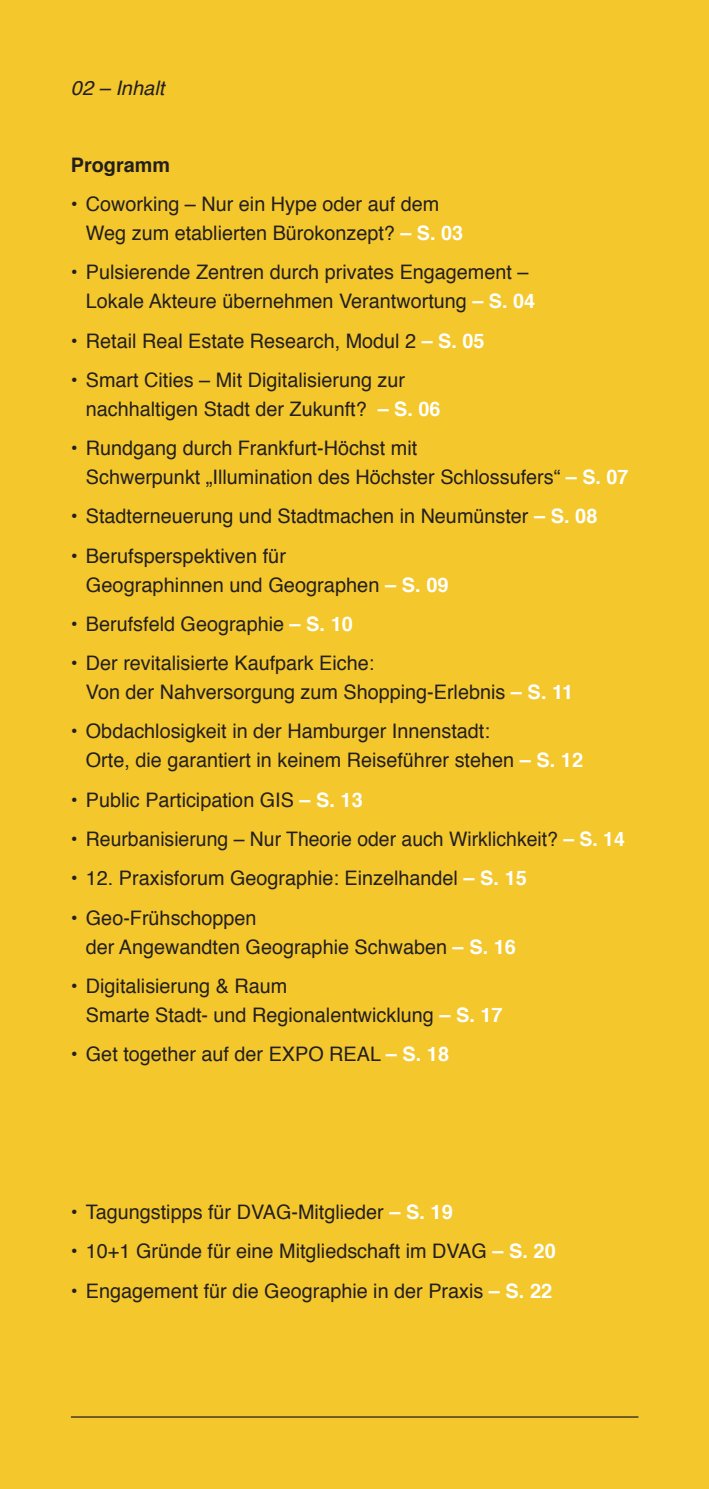
<style>
.page{position:relative;width:709px;height:1489px;background:#fff}
.page>*{position:absolute;margin:0;border:0;box-sizing:border-box;transform-origin:0 0}
.t1{font:20px/28.8px "Helvetica";color:#231f20}
.t2{font:italic 20px "Helvetica";color:#231f20}
.t3{font:700 20px "Helvetica";color:#231f20}
.s1{font-weight:700;color:#fff}
</style>
<div class="page">
<div style="left:0;top:0;width:709px;height:1488px;background:#f4c72c"></div>
<hr style="left:71px;top:1416px;width:567px;height:1px;background:#231f20">
<p class="t2" style="left:71px;top:72px;width:95px">02 – Inhalt</p>
<p class="t3" style="left:71px;top:149px;width:101px">Programm</p>
<p class="t1" style="left:86px;top:190px;width:379px;text-indent:-15px">• Coworking – Nur ein Hype oder auf dem<br>Weg zum etablierten Bürokonzept? <span class="s1">– S. 03</span></p>
<p class="t1" style="left:86px;top:259px;width:451px;text-indent:-15px">• Pulsierende Zentren durch privates Engagement –<br>Lokale Akteure übernehmen Verantwortung <span class="s1">– S. 04</span></p>
<p class="t1" style="left:71px;top:327px;width:415px">• Retail Real Estate Research, Modul 2 <span class="s1">– S. 05</span></p>
<p class="t1" style="left:86px;top:366px;width:356px;text-indent:-15px">• Smart Cities – Mit Digitalisierung zur nachhaltigen Stadt der Zukunft? <span class="s1">– S. 06</span></p>
<p class="t1" style="left:86px;top:434px;width:544px;text-indent:-15px">• Rundgang durch Frankfurt-Höchst mit<br>Schwerpunkt „Illumination des Höchster Schlossufers“ <span class="s1">– S. 07</span></p>
<p class="t1" style="left:71px;top:502px;width:528px">• Stadterneuerung und Stadtmachen in Neumünster <span class="s1">– S. 08</span></p>
<p class="t1" style="left:86px;top:542px;width:364px;text-indent:-15px">• Berufsperspektiven für<br>Geographinnen und Geographen <span class="s1">– S. 09</span></p>
<p class="t1" style="left:71px;top:610px;width:284px">• Berufsfeld Geographie <span class="s1">– S. 10</span></p>
<p class="t1" style="left:86px;top:649px;width:489px;text-indent:-15px">• Der revitalisierte Kaufpark Eiche:<br>Von der Nahversorgung zum Shopping-Erlebnis <span class="s1">– S. 11</span></p>
<p class="t1" style="left:86px;top:717px;width:498px;text-indent:-15px">• Obdachlosigkeit in der Hamburger Innenstadt:<br>Orte, die garantiert in keinem Reiseführer stehen <span class="s1">– S. 12</span></p>
<p class="t1" style="left:71px;top:785px;width:293px">• Public Participation GIS <span class="s1">– S. 13</span></p>
<p class="t1" style="left:71px;top:825px;width:555px">• Reurbanisierung – Nur Theorie oder auch Wirklichkeit? <span class="s1">– S. 14</span></p>
<p class="t1" style="left:71px;top:864px;width:457px">• 12. Praxisforum Geographie: Einzelhandel <span class="s1">– S. 15</span></p>
<p class="t1" style="left:86px;top:904px;width:431px;text-indent:-15px">• Geo-Frühschoppen<br>der Angewandten Geographie Schwaben <span class="s1">– S. 16</span></p>
<p class="t1" style="left:86px;top:972px;width:418px;text-indent:-15px">• Digitalisierung &amp; Raum<br>Smarte Stadt- und Regionalentwicklung <span class="s1">– S. 17</span></p>
<p class="t1" style="left:71px;top:1040px;width:380px">• Get together auf der EXPO REAL <span class="s1">– S. 18</span></p>
<p class="t1" style="left:71px;top:1197px;width:383px">• Tagungstipps für DVAG-Mitglieder <span class="s1">– S. 19</span></p>
<p class="t1" style="left:71px;top:1237px;width:486px">• 10+1 Gründe für eine Mitgliedschaft im DVAG <span class="s1">– S. 20</span></p>
<p class="t1" style="left:71px;top:1276px;width:483px">• Engagement für die Geographie in der Praxis <span class="s1">– S. 22</span></p>
</div>
